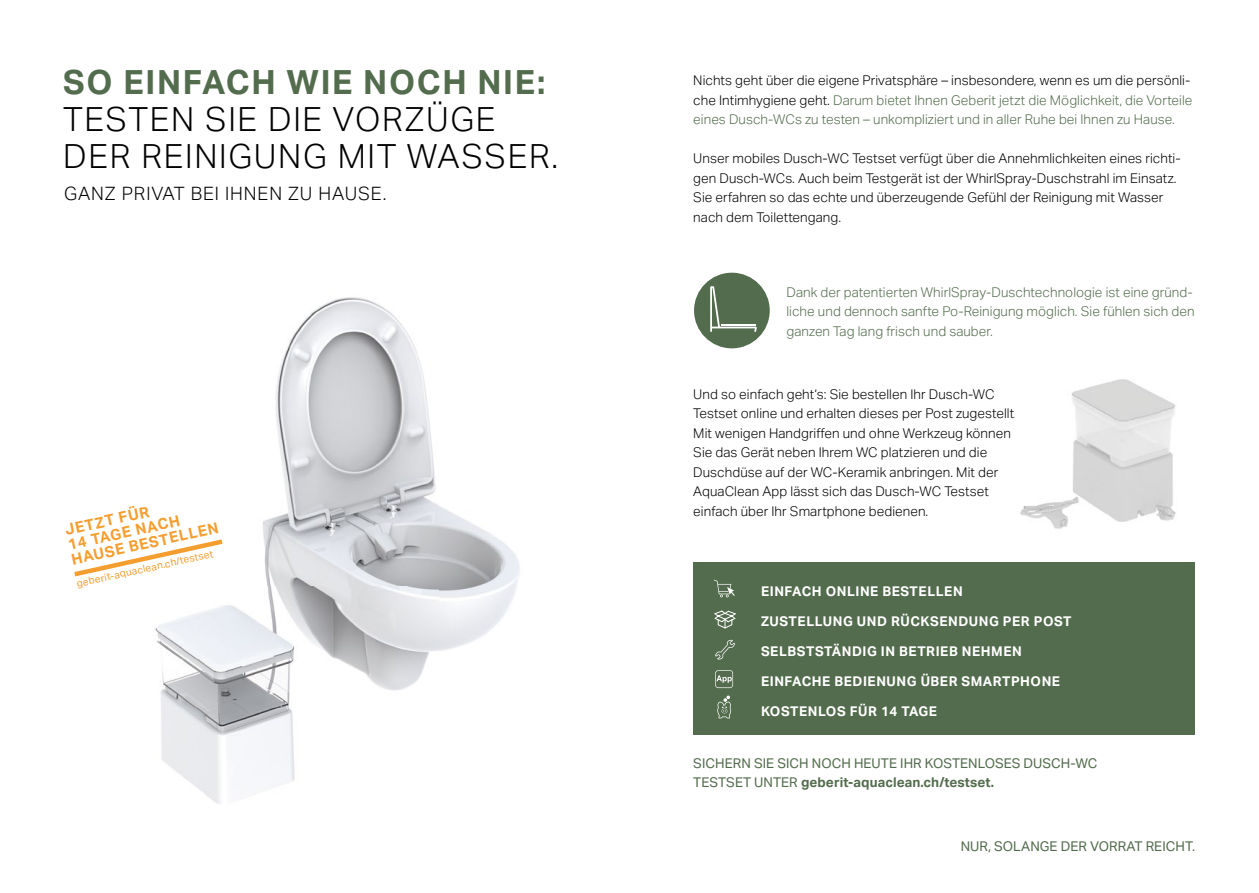
<style>
.page{position:relative;width:1259px;height:893px;background:#fff}
.page>*{position:absolute;margin:0;border:0;box-sizing:border-box;transform-origin:0 0}
.t1{font:300 33.45px/36.9px "Aktiv Grotesk Geberit";letter-spacing:.05em;color:#000}
.t2{font:700 33.45px "Aktiv Grotesk Geberit";letter-spacing:.05em;color:#536c4d}
.t3{font:300 18.45px "Aktiv Grotesk Geberit";letter-spacing:.05em;color:#000}
.t4{font:700 15.15px/15.5px "Aktiv Grotesk Geberit";color:#f59e30}
.t5{font:300 13.5px/19.5px "Aktiv Grotesk Geberit";letter-spacing:.005em;color:#000}
.t6{font:300 13.5px/19.5px "Aktiv Grotesk Geberit";letter-spacing:.005em;color:#536c4d}
.t7{font:700 13.5px "Aktiv Grotesk Geberit";letter-spacing:.04em;color:#fff}
.t8{font:13.5px/19.5px "Aktiv Grotesk Geberit";letter-spacing:.005em;color:#536c4d}
.t9{font:10.05px "Aktiv Grotesk Geberit";color:#f59e30}
.s1{color:#000}
.s2{font-weight:700}
</style>
<div class="page">
<img style="left:155px;top:297px;width:365px;height:507px">
<svg style="left:74px;top:536px;width:153px;height:44px"></svg>
<div style="left:694px;top:273px;width:76px;height:75px;background:#536c4d;border-radius:50%"></div>
<svg style="left:710px;top:286px;width:47px;height:46px"></svg>
<hr style="left:721px;top:324px;width:34px;height:2px;background:#fff">
<div style="left:693px;top:562px;width:502px;height:173px;background:#536c4d"></div>
<img style="left:1020px;top:379px;width:156px;height:150px">
<svg style="left:714px;top:580px;width:20px;height:17px"></svg>
<svg style="left:715px;top:670px;width:18px;height:18px"></svg>
<svg style="left:715px;top:640px;width:20px;height:19px"></svg>
<svg style="left:717px;top:695px;width:15px;height:23px"></svg>
<svg style="left:714px;top:610px;width:22px;height:19px"></svg>
<h1 class="t2" style="left:63px;top:61px;width:484px">SO EINFACH WIE NOCH NIE:</h1>
<h1 class="t1" style="left:63px;top:100px;width:496px">TESTEN SIE DIE VORZÜGE<br>DER REINIGUNG MIT WASSER.</h1>
<h2 class="t3" style="left:64px;top:183px;width:324px">GANZ PRIVAT BEI IHNEN ZU HAUSE.</h2>
<p class="t4" style="left:63px;top:523px;width:152px;rotate:-13deg">JETZT FÜR<br>14 TAGE NACH<br>HAUSE BESTELLEN</p>
<p class="t9" style="left:75px;top:578px;width:141px;rotate:-13deg">geberit-aquaclean.ch/testset</p>
<p class="t6" style="left:693px;top:71px;width:500px"><span class="s1">Nichts geht über die eigene Privatsphäre – insbesondere, wenn es um die persönli&shy;che Intimhygiene geht.</span> Darum bietet Ihnen Geberit jetzt die Möglichkeit, die Vorteile eines Dusch-WCs zu testen – unkompliziert und in aller Ruhe bei Ihnen zu Hause.</p>
<p class="t5" style="left:693px;top:149px;width:489px">Unser mobiles Dusch-WC Testset verfügt über die Annehmlichkeiten eines richti&shy;gen Dusch-WCs. Auch beim Testgerät ist der WhirlSpray-Duschstrahl im Einsatz.<br>Sie erfahren so das echte und überzeugende Gefühl der Reinigung mit Wasser nach dem Toilettengang.</p>
<p class="t6" style="left:786px;top:282px;width:410px">Dank der patentierten WhirlSpray-Duschtechnologie ist eine gründ&shy;liche und dennoch sanfte Po-Reinigung möglich. Sie fühlen sich den ganzen Tag lang frisch und sauber.</p>
<p class="t5" style="left:693px;top:384px;width:325px">Und so einfach geht‘s: Sie bestellen Ihr Dusch-WC Testset online und erhalten dieses per Post zugestellt.<br>Mit wenigen Handgriffen und ohne Werkzeug können Sie das Gerät neben Ihrem WC platzieren und die Duschdüse auf der WC-Keramik anbringen. Mit der AquaClean App lässt sich das Dusch-WC Testset einfach über Ihr Smartphone bedienen.</p>
<p class="t7" style="left:761px;top:582px;width:203px">EINFACH ONLINE BESTELLEN</p>
<p class="t7" style="left:761px;top:612px;width:312px">ZUSTELLUNG UND RÜCKSENDUNG PER POST</p>
<p class="t7" style="left:761px;top:642px;width:262px">SELBSTSTÄNDIG IN BETRIEB NEHMEN</p>
<p class="t7" style="left:761px;top:672px;width:301px">EINFACHE BEDIENUNG ÜBER SMARTPHONE</p>
<p class="t7" style="left:761px;top:702px;width:178px">KOSTENLOS FÜR 14 TAGE</p>
<p class="t8" style="left:693px;top:753px;width:406px">SICHERN SIE SICH NOCH HEUTE IHR KOSTENLOSES DUSCH-WC<br>TESTSET UNTER <span class="s2">geberit-aquaclean.ch/testset.</span></p>
<p class="t8" style="left:960px;top:836px;width:236px">NUR, SOLANGE DER VORRAT REICHT.</p>
</div>
